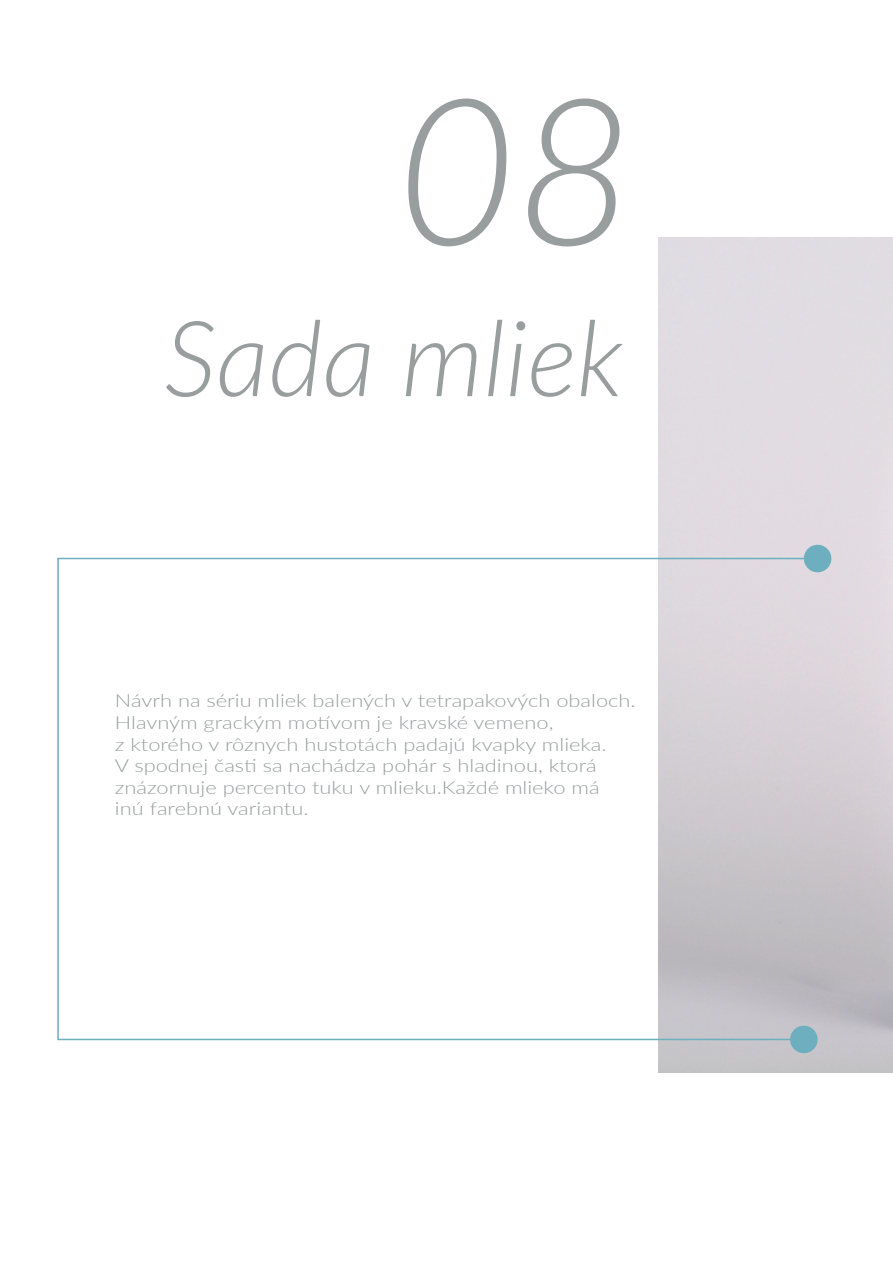
<style>
.page{position:relative;width:893px;height:1263px;background:#fff}
.page>*{position:absolute;margin:0;border:0;box-sizing:border-box;transform-origin:0 0}
.t1{font:italic 300 204.45px "Lato";color:#989d9e}
.t2{font:italic 300 105px "Lato";color:#989d9e}
.t3{font:300 18px/21.6px "Lato";color:#989d9e;scale:1.21 1}
</style>
<div class="page">
<svg style="left:57px;top:557px;width:762px;height:484px"></svg>
<div style="left:804px;top:545px;width:27px;height:27px;background:#6dafbe;border-radius:50%"></div>
<div style="left:790px;top:1026px;width:28px;height:27px;background:#6dafbe;border-radius:50%"></div>
<h1 class="t1" style="left:397px;top:29px;width:239px">08</h1>
<h2 class="t2" style="left:164px;top:285px;width:460px">Sada mliek</h2>
<p class="t3" style="left:115px;top:689px;width:432px">Návrh na sériu mliek balených v tetrapakových obaloch.<br>Hlavným grackým motívom je kravské vemeno,<br>z ktorého v rôznych hustotách padajú kvapky mlieka.<br>V spodnej časti sa nachádza pohár s hladinou, ktorá znázornuje percento tuku v mlieku.Každé mlieko má<br>inú farebnú variantu.</p>
</div>
